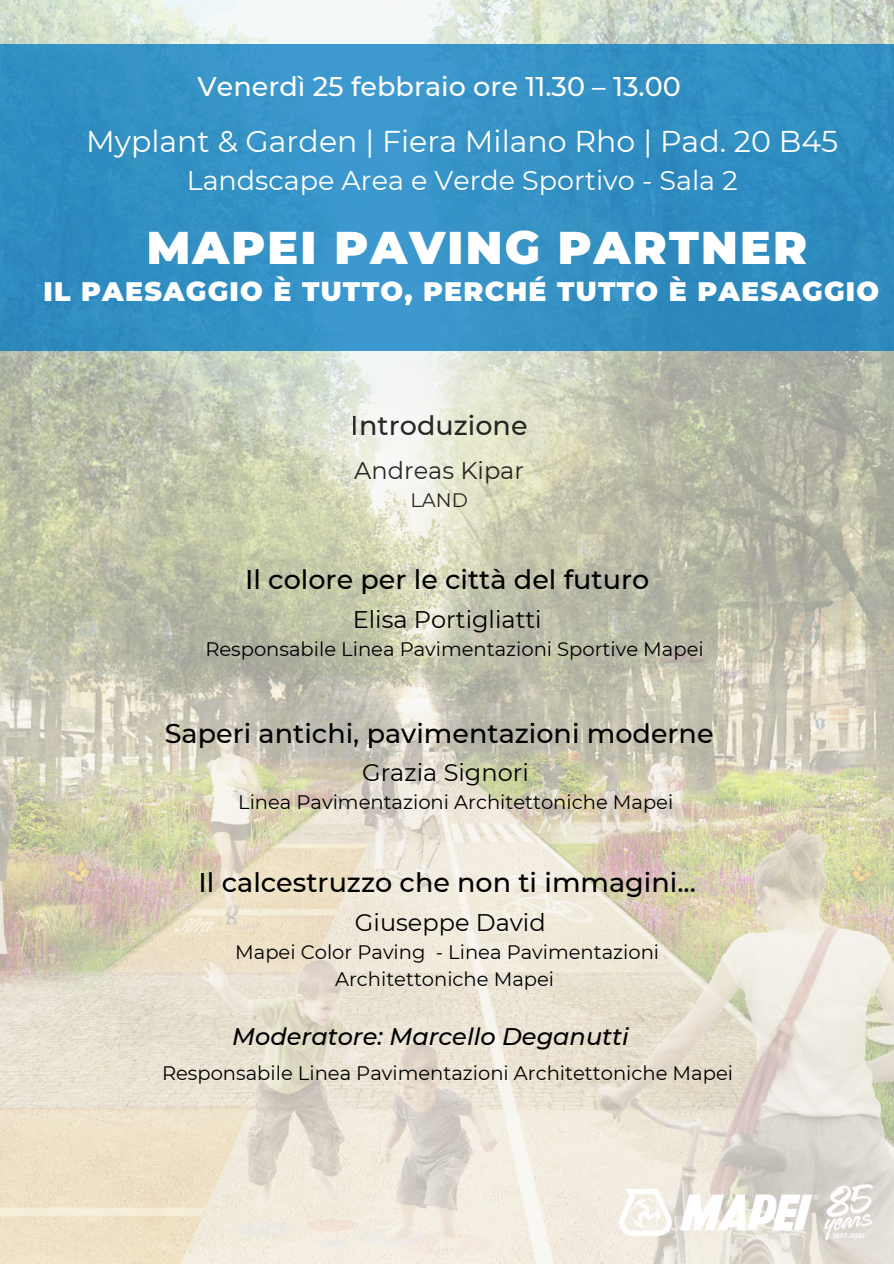
<style>
.page{position:relative;width:894px;height:1264px;background:#fff}
.page>*{position:absolute;margin:0;border:0;box-sizing:border-box;transform-origin:0 0}
.t1{font:900 45.75px "Montserrat";letter-spacing:.045em;color:#fff}
.t2{font:30px "Montserrat";color:#fff}
.t3{font:500 27px "Montserrat";color:#000}
.t4{font:27px "Montserrat";color:#fff}
.t5{font:500 27px "Montserrat";color:#fff}
.t6{font:900 26.7px "Montserrat";letter-spacing:.045em;color:#fff}
.t7{font:24px "Montserrat";color:#000}
.t8{font:italic 500 24px "Montserrat";color:#000}
.t9{font:19.5px/27px "Montserrat";color:#000;text-align:center}
</style>
<div class="page">
<img style="left:0;top:0;width:893px;height:1263px">
<div style="left:0;top:44px;width:893px;height:306px;background:#3391c3"></div>
<img style="left:603px;top:1175px;width:290px;height:73px">
<p class="t5" style="left:197px;top:70px;width:484px">Venerdì 25 febbraio ore 11.30 – 13.00</p>
<p class="t2" style="left:86px;top:123px;width:753px">Myplant &amp; Garden | Fiera Milano Rho | Pad. 20 B45</p>
<p class="t4" style="left:187px;top:164px;width:552px">Landscape Area e Verde Sportivo - Sala 2</p>
<p class="t1" style="left:147px;top:219px;width:661px">MAPEI PAVING PARTNER</p>
<p class="t6" style="left:43px;top:275px;width:836px">IL PAESAGGIO È TUTTO, PERCHÉ TUTTO È PAESAGGIO</p>
<h3 class="t3" style="left:351px;top:409px;width:178px">Introduzione</h3>
<p class="t7" style="left:354px;top:455px;width:171px">Andreas Kipar</p>
<p class="t9" style="left:410px;top:486px;width:59px">LAND</p>
<p class="t3" style="left:245px;top:563px;width:405px">Il colore per le città del futuro</p>
<p class="t7" style="left:352px;top:604px;width:190px">Elisa Portigliatti</p>
<p class="t9" style="left:205px;top:635px;width:499px">Responsabile Linea Pavimentazioni Sportive Mapei</p>
<p class="t3" style="left:165px;top:716px;width:550px">Saperi antichi, pavimentazioni moderne</p>
<p class="t7" style="left:362px;top:758px;width:168px">Grazia Signori</p>
<p class="t9" style="left:238px;top:789px;width:436px">Linea Pavimentazioni Architettoniche Mapei</p>
<p class="t3" style="left:198px;top:865px;width:498px">Il calcestruzzo che non ti immagini...</p>
<p class="t7" style="left:355px;top:907px;width:192px">Giuseppe David</p>
<p class="t9" style="left:235px;top:938px;width:425px">Mapei Color Paving - Linea Pavimentazioni<br>Architettoniche Mapei</p>
<p class="t8" style="left:232px;top:1021px;width:398px">Moderatore: Marcello Deganutti</p>
<p class="t9" style="left:162px;top:1059px;width:572px">Responsabile Linea Pavimentazioni Architettoniche Mapei</p>
</div>
